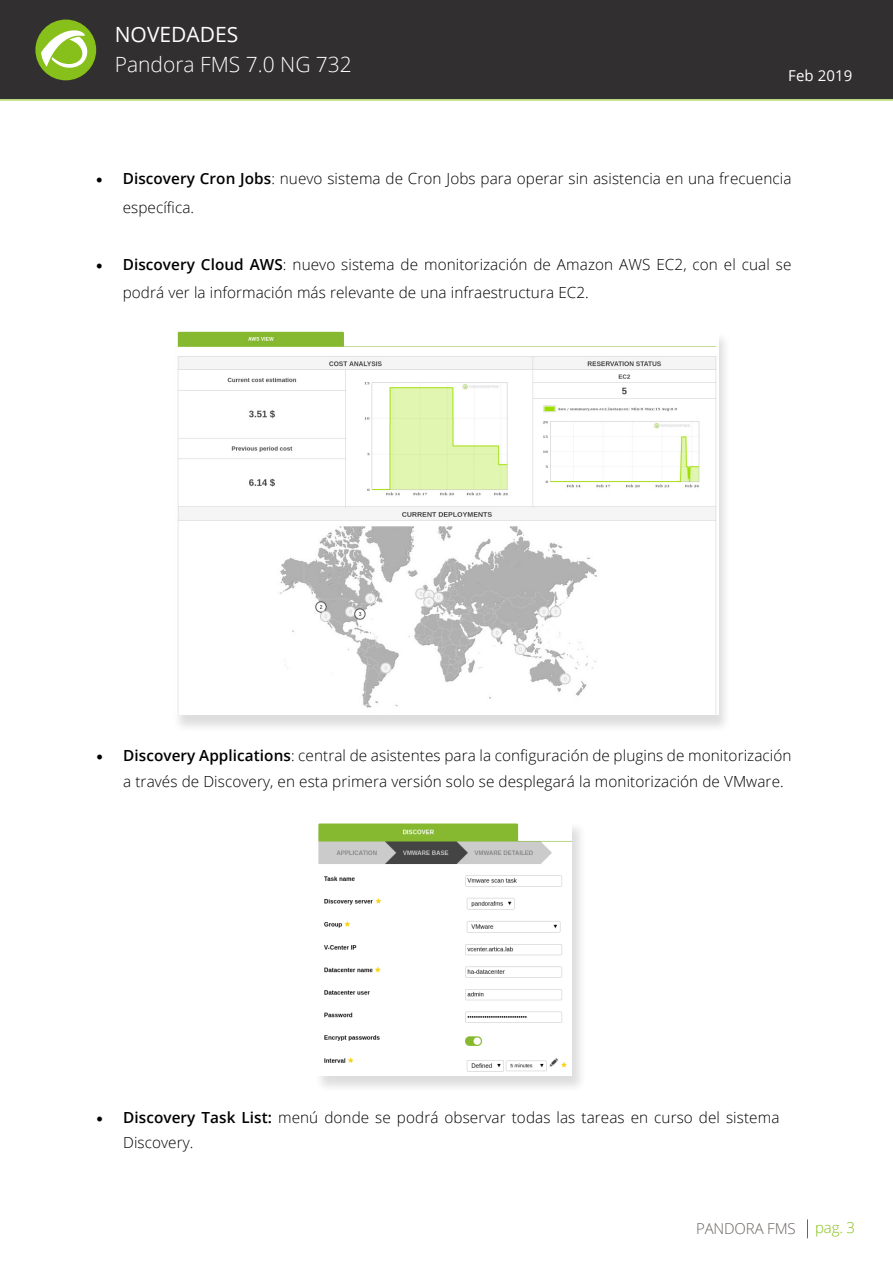
<style>
.page{position:relative;width:893px;height:1263px;background:#fff}
.page>*{position:absolute;margin:0;border:0;box-sizing:border-box;transform-origin:0 0}
.t1{font:300 21px "Open Sans";color:#fff}
.t2{font:21px "Open Sans";color:#fff}
.t3{font:300 15.3px/28.5px "Open Sans";letter-spacing:.005em;color:#000}
.t4{font:300 15px "Open Sans";letter-spacing:-.01em;color:#6b6360}
.t5{font:15px "Open Sans";letter-spacing:.005em;color:#fff}
.t6{font:300 15px "Open Sans";color:#87c01a}
.s1{font-family:"Minion Pro";font-weight:600;font-size:18px}
.s2{font-weight:600}
</style>
<div class="page">
<div style="left:0;top:0;width:893px;height:99px;background:#312f30"></div>
<svg style="left:807px;top:1219px;width:1px;height:19px"></svg>
<div style="left:35px;top:20px;width:61px;height:60px;background:#87c01a;border-radius:50%"></div>
<svg style="left:41px;top:30px;width:47px;height:38px"></svg>
<hr style="left:0;top:100px;width:893px;height:1px;background:#87c01a">
<div style="left:172px;top:332px;width:559px;height:401px;background:#231f20;opacity:.15"></div>
<img style="left:176px;top:331px;width:542px;height:383px">
<div style="left:315px;top:820px;width:272px;height:273px;background:#231f20;opacity:.15"></div>
<img style="left:316px;top:820px;width:256px;height:256px">
<h1 class="t2" style="left:115px;top:20px;width:125px">NOVEDADES</h1>
<h1 class="t1" style="left:115px;top:50px;width:239px">Pandora FMS 7.0 NG 732</h1>
<p class="t5" style="left:788px;top:65px;width:66px">Feb 2019</p>
<p class="t3" style="left:123px;top:164px;width:670px;text-indent:-27px"><span class="s1">•</span> <span class="s2">Discovery Cron Jobs</span>: nuevo sistema de Cron Jobs para operar sin asistencia en una frecuencia específica.</p>
<p class="t3" style="left:123px;top:250px;width:670px;text-indent:-27px"><span class="s1">•</span> <span class="s2">Discovery Cloud AWS</span>: nuevo sistema de monitorización de Amazon AWS EC2, con el cual se podrá ver la información más relevante de una infraestructura EC2.</p>
<p class="t3" style="left:123px;top:742px;width:670px;line-height:25.5px;text-indent:-27px"><span class="s1">•</span> <span class="s2">Discovery Applications</span>: central de asistentes para la configuración de plugins de monitorización a través de Discovery, en esta primera versión solo se desplegará la monitorización de VMware.</p>
<p class="t3" style="left:123px;top:1104px;width:658px;line-height:25.5px;text-indent:-27px"><span class="s1">•</span> <span class="s2">Discovery Task List:</span> menú donde se podrá observar todas las tareas en curso del sistema<br>Discovery.</p>
<p class="t4" style="left:696px;top:1218px;width:101px">PANDORA FMS</p>
<p class="t6" style="left:815px;top:1217px;width:42px">pag. 3</p>
</div>
